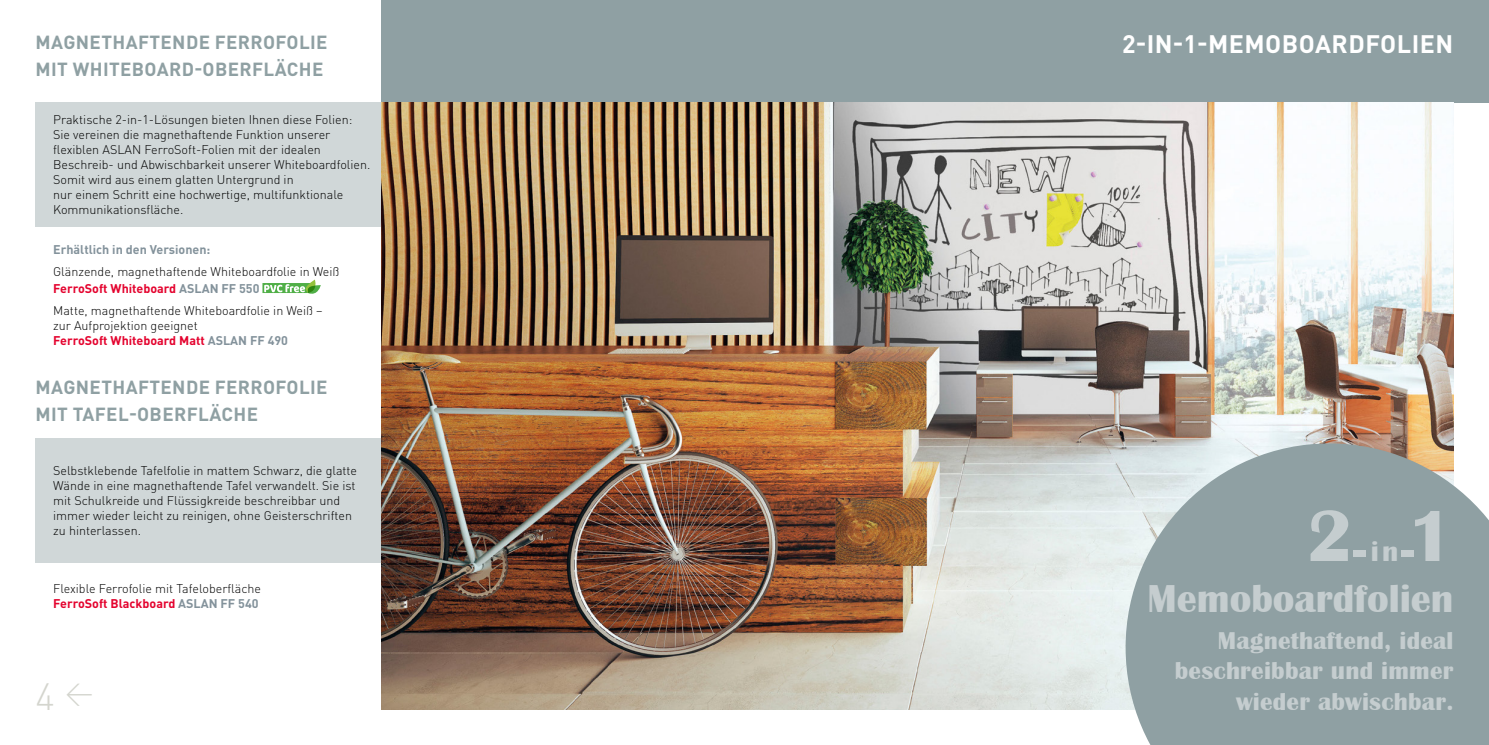
<style>
.page{position:relative;width:1489px;height:745px;background:#fff}
.page>*{position:absolute;margin:0;border:0;box-sizing:border-box;transform-origin:0 0}
.t1{font:700 75px "Britannic";color:#c5cdcf}
.t2{font:700 40px "Britannic";color:#c5cdcf}
.t3{font:300 37.5px "DIN Pro";color:#d4d5ce}
.t4{font:300 27.5px "DIN Pro";color:#d4d5ce}
.t5{font:700 25px/30px "Britannic";letter-spacing:.01em;color:#c5cdcf;text-align:right}
.t6{font:700 25px "DIN Pro";letter-spacing:.02em;color:#fff}
.t7{font:700 18.75px/27.5px "DIN Pro";letter-spacing:.02em;color:#8fa0a3}
.t8{font:300 12.5px/15px "DIN Pro";color:#000}
.t9{font:700 12.5px "DIN Pro";color:#83929b}
.s1{font-weight:700;color:#e4032e}
.s2{font-weight:700;color:#83929b}
.s3{font-size:50px}
.s4{font-size:28.75px}
.s5{font-size:37.5px}
</style>
<div class="page">
<div style="left:381px;top:0;width:1107px;height:103px;background:#8fa0a3"></div>
<img style="left:381px;top:103px;width:1072px;height:606px">
<svg style="left:262px;top:279px;width:59px;height:14px"></svg>
<div style="left:35px;top:103px;width:346px;height:124px;background:#d0d7d8"></div>
<div style="left:35px;top:438px;width:346px;height:124px;background:#d0d7d8"></div>
<svg style="left:1125px;top:443px;width:363px;height:301px;background:#99a9ab"></svg>
<h3 class="t7" style="left:36px;top:26px;width:293px">MAGNETHAFTENDE FERROFOLIE<br>MIT WHITEBOARD-OBERFLÄCHE</h3>
<p class="t8" style="left:53px;top:111px;width:319px">Praktische 2-in-1-Lösungen bieten Ihnen diese Folien:<br>Sie vereinen die magnethaftende Funktion unserer flexiblen ASLAN FerroSoft-Folien mit der idealen Beschreib- und Abwischbarkeit unserer Whiteboardfolien.<br>Somit wird aus einem glatten Untergrund in<br>nur einem Schritt eine hochwertige, multifunktionale Kommunikationsfläche.</p>
<p class="t9" style="left:53px;top:238px;width:159px">Erhältlich in den Versionen:</p>
<p class="t8" style="left:53px;top:262px;width:288px;line-height:16.6px">Glänzende, magnethaftende Whiteboardfolie in Weiß<br><span class="s1">FerroSoft Whiteboard</span> <span class="s2">ASLAN FF 550</span></p>
<p class="t8" style="left:53px;top:301px;width:271px">Matte, magnethaftende Whiteboardfolie in Weiß – zur Aufprojektion geeignet<br><span class="s1">FerroSoft Whiteboard Matt</span> <span class="s2">ASLAN FF 490</span></p>
<h3 class="t7" style="left:36px;top:370px;width:293px">MAGNETHAFTENDE FERROFOLIE<br>MIT TAFEL-OBERFLÄCHE</h3>
<h3 class="t6" style="left:1122px;top:23px;width:332px">2-IN-1-MEMOBOARDFOLIEN</h3>
<p class="t8" style="left:53px;top:462px;width:305px">Selbstklebende Tafelfolie in mattem Schwarz, die glatte Wände in eine magnethaftende Tafel verwandelt. Sie ist mit Schulkreide und Flüssigkreide beschreibbar und immer wieder leicht zu reinigen, ohne Geisterschriften zu hinterlassen.</p>
<h1 class="t1" style="left:1306px;top:493px;width:148px">2<span class="s3">-</span><span class="s4">in</span><span class="s3">-</span>1</h1>
<h2 class="t2" style="left:1147px;top:576px;width:307px">Memoboardfolien</h2>
<h3 class="t5" style="left:1174px;top:626px;width:280px">Magnethaftend, ideal beschreibbar und immer wieder abwischbar.</h3>
<p class="t8" style="left:53px;top:579px;width:209px">Flexible Ferrofolie mit Tafeloberfläche<br><span class="s1">FerroSoft Blackboard</span> <span class="s2">ASLAN FF 540</span></p>
<h3 class="t3" style="left:35px;top:666px;width:59px">4 <sup>←</sup></h3>
<h3 class="t4" style="left:1395px;top:670px;width:59px">→ <span class="s5">5</span></h3>
</div>
